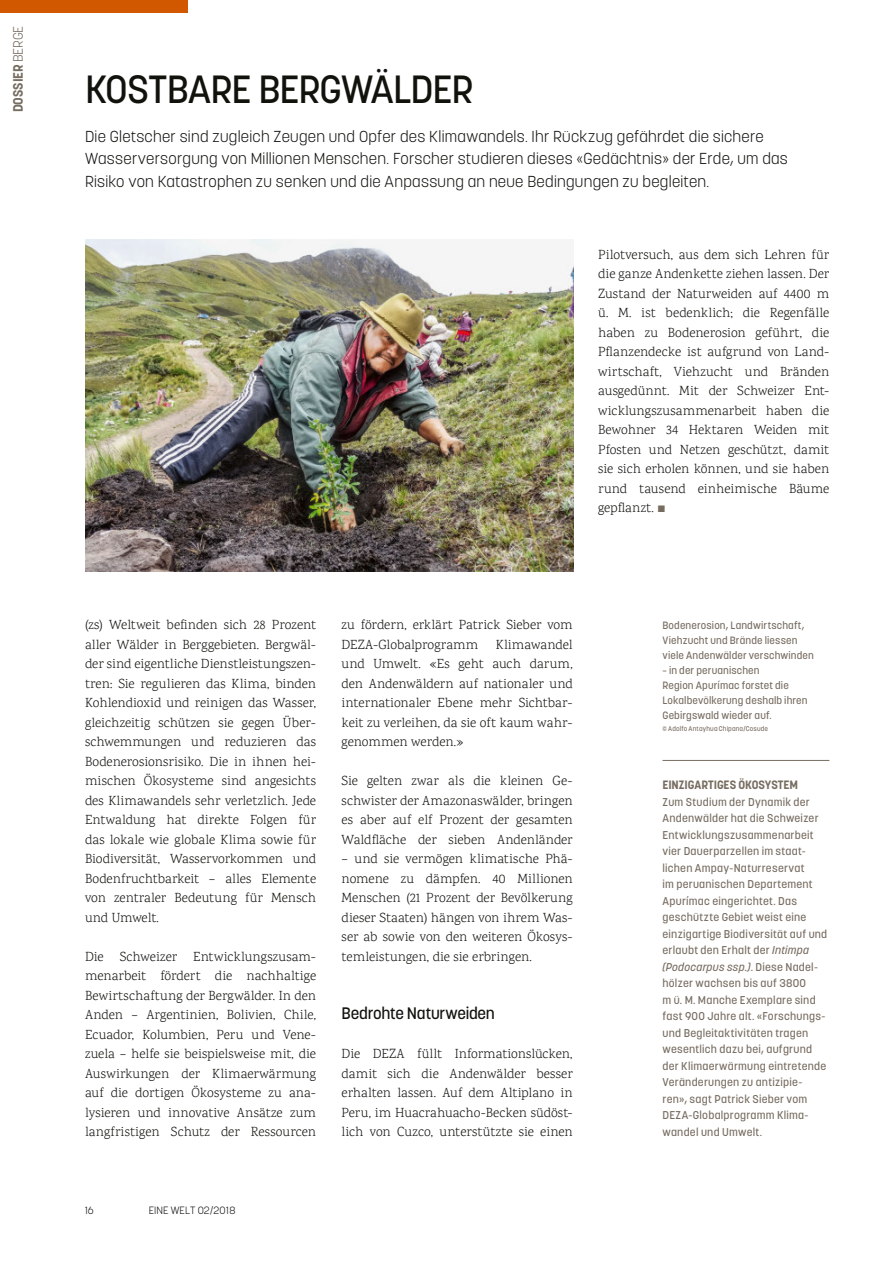
<style>
.page{position:relative;width:893px;height:1263px;background:#fff}
.page>*{position:absolute;margin:0;border:0;box-sizing:border-box;transform-origin:0 0}
.t1{font:500 39px "Korolev";letter-spacing:-.025em;color:#12120d}
.t2{font:500 16.5px "Korolev";letter-spacing:-.015em;color:#12120d}
.t3{font:300 15.75px/22.5px "Korolev";letter-spacing:.015em;color:#12120d}
.t4{font:300 13.5px/19.5px "Karma";color:#12120d;text-align:justify}
.t5{font:700 13.5px "Korolev";letter-spacing:-.01em;color:#776c60}
.t6{font:700 12px "Korolev";letter-spacing:-.005em;color:#776c60}
.t7{font:500 11.25px/16.5px "Korolev";letter-spacing:.02em;color:#776c60}
.t8{font:500 10.5px/15px "Korolev";letter-spacing:.015em;color:#776c60}
.t9{font:300 10.5px "Korolev";color:#12120d}
.t10{font:500 6.75px "Korolev";letter-spacing:.02em;color:#776c60}
.s1{font-weight:300}
.s2{font-style:italic}
</style>
<div class="page">
<hr style="left:662px;top:760px;width:167px;height:1px;background:#776c60">
<img style="left:85px;top:239px;width:489px;height:333px">
<div style="left:0;top:0;width:188px;height:13px;background:#d25800"></div>
<p class="t5" style="left:10px;top:112px;width:88px;rotate:-90deg">DOSSIER <span class="s1">BERGE</span></p>
<h1 class="t1" style="left:85px;top:64px;width:390px">KOSTBARE BERGWÄLDER</h1>
<p class="t3" style="left:85px;top:125px;width:704px">Die Gletscher sind zugleich Zeugen und Opfer des Klimawandels. Ihr Rückzug gefährdet die sichere<br>Wasserversorgung von Millionen Menschen. Forscher studieren dieses «Gedächtnis» der Erde, um das<br>Risiko von Katastrophen zu senken und die Anpassung an neue Bedingungen zu begleiten.</p>
<p class="t4" style="left:598px;top:246px;width:233px">Pilotversuch, aus dem sich Lehren für die ganze Andenkette ziehen lassen. Der Zustand der Naturweiden auf 4400 m ü. M. ist bedenklich; die Regenfälle haben zu Bodenerosion geführt, die Pflanzendecke ist aufgrund von Land&shy;wirtschaft, Viehzucht und Bränden ausgedünnt. Mit der Schweizer Ent&shy;wicklungszusammenarbeit haben die Bewohner 34 Hektaren Weiden mit Pfosten und Netzen geschützt, damit sie sich erholen können, und sie haben rund tausend einheimische Bäume gepflanzt.</p>
<p class="t4" style="left:85px;top:616px;width:233px">(zs) Weltweit befinden sich 28 Prozent aller Wälder in Berggebieten. Bergwäl&shy;der sind eigentliche Dienstleistungszen&shy;tren: Sie regulieren das Klima, binden Kohlendioxid und reinigen das Wasser, gleichzeitig schützen sie gegen Über&shy;schwemmungen und reduzieren das Bodenerosionsrisiko. Die in ihnen hei&shy;mischen Ökosysteme sind angesichts des Klimawandels sehr verletzlich. Jede Entwaldung hat direkte Folgen für das lokale wie globale Klima sowie für Biodiversität, Wasservorkommen und Bodenfruchtbarkeit – alles Elemente von zentraler Bedeutung für Mensch und Umwelt.</p>
<p class="t4" style="left:85px;top:948px;width:233px">Die Schweizer Entwicklungszusam&shy;menarbeit fördert die nachhaltige Bewirtschaftung der Bergwälder. In den Anden – Argentinien, Bolivien, Chile, Ecuador, Kolumbien, Peru und Vene&shy;zuela – helfe sie beispielsweise mit, die Auswirkungen der Klimaerwärmung auf die dortigen Ökosysteme zu ana&shy;lysieren und innovative Ansätze zum langfristigen Schutz der Ressourcen</p>
<p class="t4" style="left:342px;top:616px;width:233px">zu fördern, erklärt Patrick Sieber vom<br>DEZA-Globalprogramm</p>
<p class="t4" style="left:342px;top:636px;width:233px;text-indent:154px">Klimawandel und Umwelt. «Es geht auch darum, den Andenwäldern auf nationaler und internationaler Ebene mehr Sichtbar&shy;keit zu verleihen, da sie oft kaum wahr&shy;genommen werden.»</p>
<p class="t4" style="left:342px;top:772px;width:233px">Sie gelten zwar als die kleinen Ge&shy;schwister der Amazonaswälder, bringen es aber auf elf Prozent der gesamten Waldfläche der sieben Andenländer</p>
<p class="t4" style="left:342px;top:850px;width:233px">– und sie vermögen klimatische Phä&shy;nomene zu dämpfen. 40 Millionen Menschen (21 Prozent der Bevölkerung dieser Staaten) hängen von ihrem Was&shy;ser ab sowie von den weiteren Ökosys&shy;temleistungen, die sie erbringen.</p>
<p class="t2" style="left:342px;top:1003px;width:155px">Bedrohte Naturweiden</p>
<p class="t4" style="left:342px;top:1045px;width:233px">Die DEZA füllt Informationslücken, damit sich die Andenwälder besser erhalten lassen. Auf dem Altiplano in Peru, im Huacrahuacho-Becken südöst&shy;lich von Cuzco, unterstützte sie einen</p>
<p class="t9" style="left:85px;top:1204px;width:10px">16</p>
<p class="t9" style="left:149px;top:1204px;width:88px">EINE WELT 02/2018</p>
<p class="t8" style="left:662px;top:618px;width:153px">Bodenerosion, Landwirtschaft,<br>Viehzucht und Brände liessen viele Andenwälder verschwinden</p>
<p class="t8" style="left:662px;top:663px;width:147px">– in der peruanischen<br>Region Apurímac forstet die<br>Lokalbevölkerung deshalb ihren<br>Gebirgswald wieder auf.</p>
<p class="t10" style="left:662px;top:725px;width:107px">© Adolfo Antayhua Chipana/Cosude</p>
<p class="t6" style="left:662px;top:777px;width:137px">EINZIGARTIGES ÖKOSYSTEM</p>
<p class="t7" style="left:662px;top:793px;width:166px">Zum Studium der Dynamik der<br>Andenwälder hat die Schweizer<br>Entwicklungszusammenarbeit vier Dauerparzellen im staat&shy;lichen Ampay-Naturreservat<br>im peruanischen Departement<br>Apurímac eingerichtet. Das geschützte Gebiet weist eine einzigartige Biodiversität auf und erlaubt den Erhalt der <span class="s2">Intimpa (Podocarpus ssp.)</span>. Diese Nadel&shy;hölzer wachsen bis auf 3800<br>m ü. M. Manche Exemplare sind fast 900 Jahre alt. «Forschungs&shy;und Begleitaktivitäten tragen wesentlich dazu bei, aufgrund der Klimaerwärmung eintretende<br>Veränderungen zu antizipie&shy;ren», sagt Patrick Sieber vom<br>DEZA-Globalprogramm Klima&shy;wandel und Umwelt.</p>
</div>
